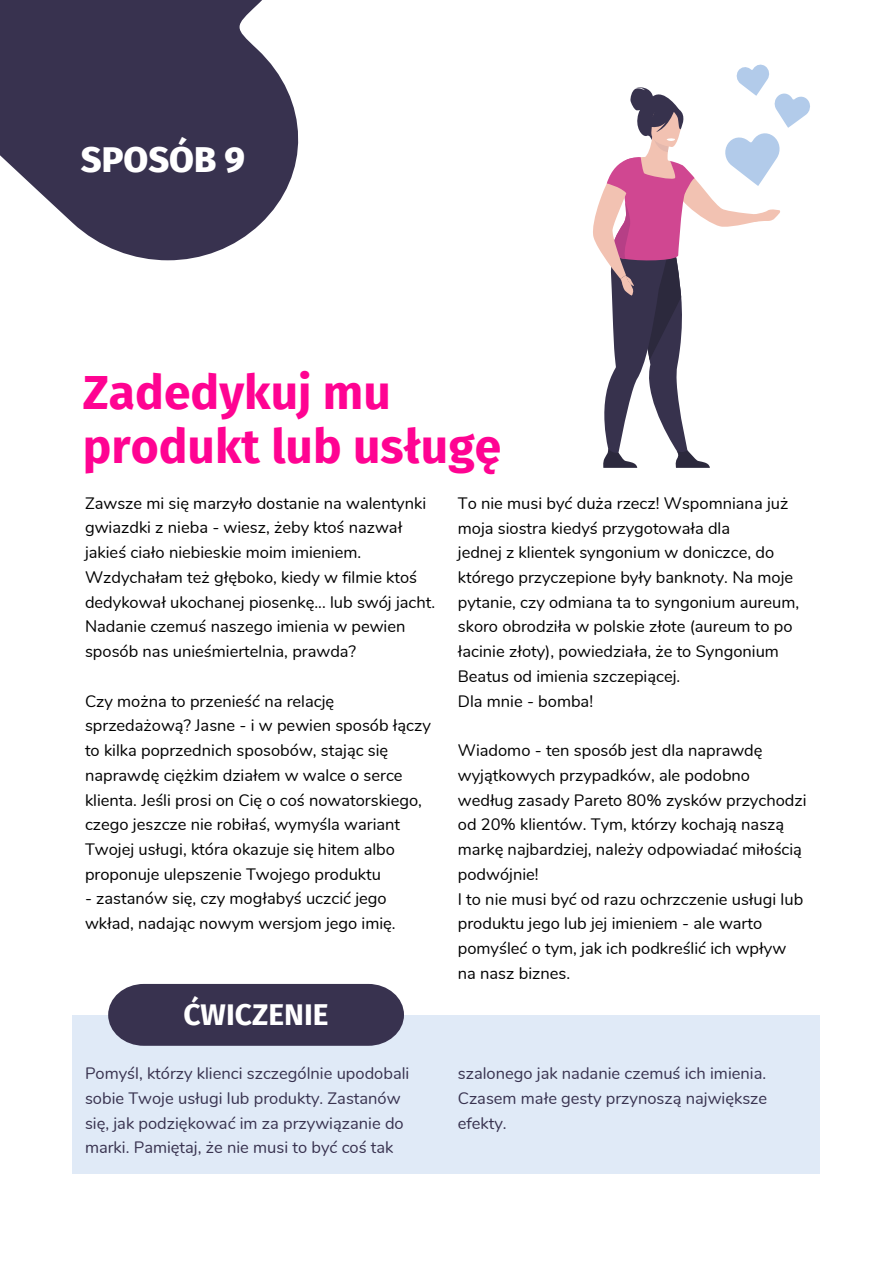
<style>
.page{position:relative;width:893px;height:1264px;background:#fff}
.page>*{position:absolute;margin:0;border:0;box-sizing:border-box;transform-origin:0 0}
.t1{font:700 48px/54px "Fira Sans";color:#ff0392}
.t2{font:800 36px "Fira Sans";color:#fff}
.t3{font:700 30px "Fira Sans";color:#fff}
.t4{font:16.5px/24.8px "Nunito";color:#000}
.t5{font:16.5px/24.8px "Nunito";color:#38324f}
</style>
<div class="page">
<div style="left:72px;top:1014px;width:748px;height:159px;background:#e0eaf7"></div>
<svg style="left:108px;top:983px;width:296px;height:62px;background:#443f5a"></svg>
<svg style="left:0;top:0;width:299px;height:260px;fill:#38324f"></svg>
<svg style="left:593px;top:64px;width:217px;height:404px"></svg>
<h2 class="t2" style="left:81px;top:139px;width:166px">SPOSÓB 9</h2>
<h1 class="t1" style="left:83px;top:365px;width:420px">Zadedykuj mu produkt lub usługę</h1>
<p class="t4" style="left:85px;top:491px;width:351px">Zawsze mi się marzyło dostanie na walentynki gwiazdki z nieba - wiesz, żeby ktoś nazwał jakieś ciało niebieskie moim imieniem.<br>Wzdychałam też głęboko, kiedy w filmie ktoś dedykował ukochanej piosenkę... lub swój jacht.<br>Nadanie czemuś naszego imienia w pewien sposób nas unieśmiertelnia, prawda?</p>
<p class="t4" style="left:85px;top:688px;width:347px">Czy można to przenieść na relację sprzedażową? Jasne - i w pewien sposób łączy to kilka poprzednich sposobów, stając się naprawdę ciężkim działem w walce o serce klienta. Jeśli prosi on Cię o coś nowatorskiego, czego jeszcze nie robiłaś, wymyśla wariant Twojej usługi, która okazuje się hitem albo proponuje ulepszenie Twojego produktu</p>
<p class="t4" style="left:85px;top:886px;width:312px">- zastanów się, czy mogłabyś uczcić jego wkład, nadając nowym wersjom jego imię.</p>
<h3 class="t3" style="left:183px;top:997px;width:147px">ĆWICZENIE</h3>
<p class="t4" style="left:458px;top:491px;width:343px">To nie musi być duża rzecz! Wspomniana już moja siostra kiedyś przygotowała dla<br>jednej z klientek syngonium w doniczce, do którego przyczepione były banknoty. Na moje pytanie, czy odmiana ta to syngonium aureum, skoro obrodziła w polskie złote (aureum to po łacinie złoty), powiedziała, że to Syngonium Beatus od imienia szczepiącej.<br>Dla mnie - bomba!</p>
<p class="t4" style="left:458px;top:738px;width:350px">Wiadomo - ten sposób jest dla naprawdę wyjątkowych przypadków, ale podobno według zasady Pareto 80% zysków przychodzi od 20% klientów. Tym, którzy kochają naszą markę najbardziej, należy odpowiadać miłością podwójnie!<br>I to nie musi być od razu ochrzczenie usługi lub produktu jego lub jej imieniem - ale warto pomyśleć o tym, jak ich podkreślić ich wpływ na nasz biznes.</p>
<p class="t5" style="left:85px;top:1061px;width:326px">Pomyśl, którzy klienci szczególnie upodobali sobie Twoje usługi lub produkty. Zastanów się, jak podziękować im za przywiązanie do marki. Pamiętaj, że nie musi to być coś tak</p>
<p class="t5" style="left:458px;top:1061px;width:311px;text-align:justify">szalonego jak nadanie czemuś ich imienia.<br>Czasem małe gesty przynoszą największe efekty.</p>
</div>
